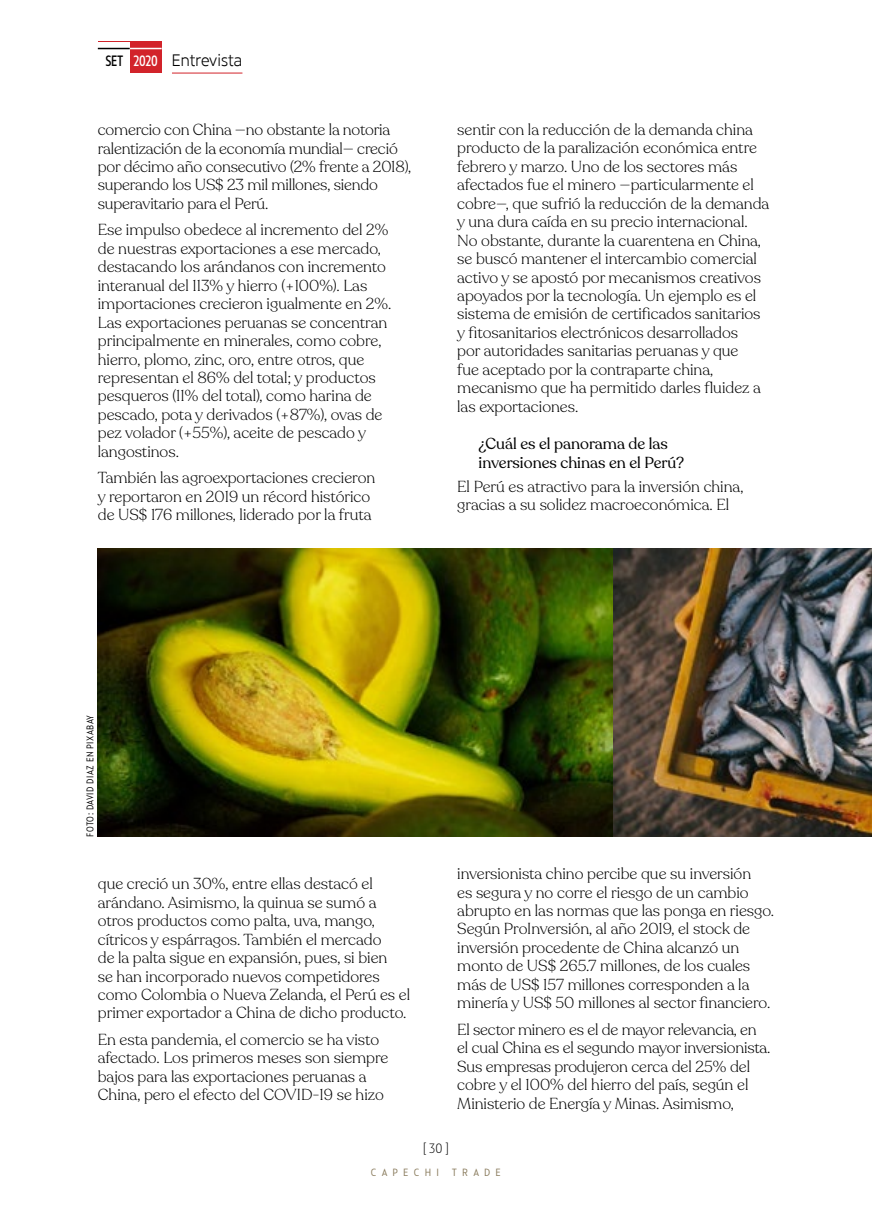
<style>
.page{position:relative;width:872px;height:1212px;background:#fff}
.page>*{position:absolute;margin:0;border:0;box-sizing:border-box;transform-origin:0 0}
.t1{font:300 16.5px "Core Sans N35";color:#000;scale:.95 1}
.t2{font:300 15.75px/18.5px "Recoleta";color:#000}
.t3{font:15.75px/18.5px "Recoleta";color:#000}
.t4{font:300 13.5px "Squalo";color:#000}
.t5{font:10.5px "Squalo";letter-spacing:.5em;color:#887a5b}
.t6{font:9.75px "Squalo";letter-spacing:.035em;color:#000;scale:.94 1}
.s1{font-family:"Squalo";font-weight:400;font-size:15px}
.s2{font-family:"Squalo";font-weight:400;font-size:15px;color:#fff}
</style>
<div class="page">
<img style="left:97px;top:549px;width:775px;height:288px">
<div style="left:130px;top:42px;width:32px;height:31px;background:#d2232a"></div>
<hr style="left:98px;top:48px;width:64px;height:1px;background:#fff">
<hr style="left:98px;top:48px;width:32px;height:1px;background:#000">
<hr style="left:172px;top:73px;width:70px;height:1px;background:#d2232a">
<p class="t1" style="left:106px;top:50px;width:145px"><span class="s1">SET</span> <span class="s2">2020</span> Entrevista</p>
<p class="t2" style="left:98px;top:121px;width:315px">comercio con China —no obstante la notoria ralentización de la economía mundial— creció por décimo año consecutivo (2% frente a 2018), superando los US$ 23 mil millones, siendo superavitario para el Perú.</p>
<p class="t2" style="left:98px;top:221px;width:295px">Ese impulso obedece al incremento del 2% de nuestras exportaciones a ese mercado, destacando los arándanos con incremento interanual del 113% y hierro (+100%). Las importaciones crecieron igualmente en 2%.<br>Las exportaciones peruanas se concentran principalmente en minerales, como cobre, hierro, plomo, zinc, oro, entre otros, que representan el 86% del total; y productos pesqueros (11% del total), como harina de pescado, pota y derivados (+87%), ovas de pez volador (+55%), aceite de pescado y langostinos.</p>
<p class="t2" style="left:98px;top:469px;width:279px">También las agroexportaciones crecieron y reportaron en 2019 un récord histórico de US$ 176 millones, liderado por la fruta</p>
<p class="t2" style="left:457px;top:120px;width:313px">sentir con la reducción de la demanda china producto de la paralización económica entre febrero y marzo. Uno de los sectores más afectados fue el minero —particularmente el cobre—, que sufrió la reducción de la demanda y una dura caída en su precio internacional.<br>No obstante, durante la cuarentena en China, se buscó mantener el intercambio comercial activo y se apostó por mecanismos creativos apoyados por la tecnología. Un ejemplo es el sistema de emisión de certificados sanitarios y fitosanitarios electrónicos desarrollados<br>por autoridades sanitarias peruanas y que<br>fue aceptado por la contraparte china, mecanismo que ha permitido darles fluidez a las exportaciones.</p>
<p class="t3" style="left:478px;top:435px;width:207px">¿Cuál es el panorama de las inversiones chinas en el Perú?</p>
<p class="t2" style="left:457px;top:477px;width:287px">El Perú es atractivo para la inversión china, gracias a su solidez macroeconómica. El</p>
<p class="t6" style="left:84px;top:837px;width:131px;rotate:-90deg">FOTO: DAVID DIAZ EN PIXABAY</p>
<p class="t2" style="left:98px;top:875px;width:314px">que creció un 30%, entre ellas destacó el arándano. Asimismo, la quinua se sumó a otros productos como palta, uva, mango, cítricos y espárragos. También el mercado<br>de la palta sigue en expansión, pues, si bien<br>se han incorporado nuevos competidores como Colombia o Nueva Zelanda, el Perú es el primer exportador a China de dicho producto.</p>
<p class="t2" style="left:98px;top:1030px;width:292px">En esta pandemia, el comercio se ha visto afectado. Los primeros meses son siempre bajos para las exportaciones peruanas a China, pero el efecto del COVID-19 se hizo</p>
<p class="t2" style="left:457px;top:865px;width:318px">inversionista chino percibe que su inversión<br>es segura y no corre el riesgo de un cambio abrupto en las normas que las ponga en riesgo.<br>Según ProInversión, al año 2019, el stock de inversión procedente de China alcanzó un monto de US$ 265.7 millones, de los cuales más de US$ 157 millones corresponden a la minería y US$ 50 millones al sector financiero.</p>
<p class="t2" style="left:457px;top:1020px;width:315px">El sector minero es el de mayor relevancia, en el cual China es el segundo mayor inversionista.<br>Sus empresas produjeron cerca del 25% del cobre y el 100% del hierro del país, según el Ministerio de Energía y Minas. Asimismo,</p>
<p class="t4" style="left:423px;top:1139px;width:27px">[ 30 ]</p>
<p class="t5" style="left:371px;top:1166px;width:132px">CAPECHI TRADE</p>
</div>
